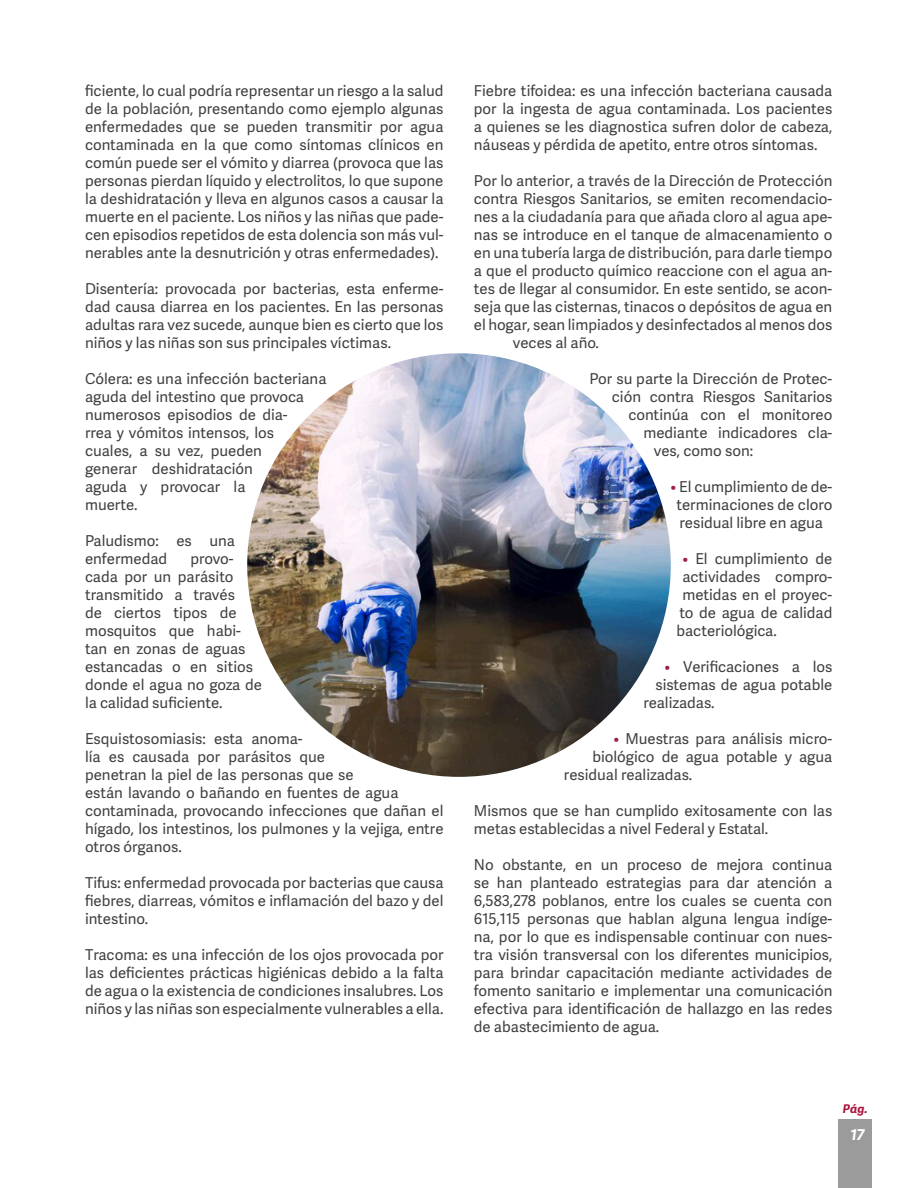
<style>
.page{position:relative;width:918px;height:1188px;background:#fff}
.page>*{position:absolute;margin:0;border:0;box-sizing:border-box;transform-origin:0 0}
.t1{font:15px/18px "Adelle Sans";color:#403f40;text-align:justify}
.t2{font:italic 700 15px "Adelle Sans";color:#fff}
.t3{font:italic 700 12px "Adelle Sans";color:#ab123d}
.s1{color:#9b2149}
</style>
<div class="page">
<div style="left:838px;top:1120px;width:34px;height:68px;background:#9c9b9b"></div>
<img style="left:243px;top:349px;width:432px;height:432px;border-radius:216px">
<p class="t1" style="left:85px;top:82px;width:360px">ficiente, lo cual podría representar un riesgo a la salud de la población, presentando como ejemplo algunas enfermedades que se pueden transmitir por agua contaminada en la que como síntomas clínicos en común puede ser el vómito y diarrea (provoca que las personas pierdan líquido y electrolitos, lo que supone la deshidratación y lleva en algunos casos a causar la muerte en el paciente. Los niños y las niñas que pade&shy;cen episodios repetidos de esta dolencia son más vul&shy;nerables ante la desnutrición y otras enfermedades).</p>
<p class="t1" style="left:85px;top:280px;width:360px">Disentería: provocada por bacterias, esta enferme&shy;dad causa diarrea en los pacientes. En las personas adultas rara vez sucede, aunque bien es cierto que los niños y las niñas son sus principales víctimas.</p>
<p class="t1" style="left:85px;top:370px;width:243px;text-align:left">Cólera: es una infección bacteriana aguda del intestino que provoca numerosos episodios de dia-<br>rrea y vómitos intensos, los<br>cuales, a su vez, pueden<br>generar deshidratación<br>aguda y provocar la<br>muerte.</p>
<p class="t1" style="left:85px;top:532px;width:152px">Paludismo: es una enfermedad</p>
<p class="t1" style="left:85px;top:550px;width:178px;text-align:left;text-indent:105px">provo&shy;cada por un parásito transmitido a través<br>de ciertos tipos de mosquitos que habi&shy;tan en zonas de aguas estancadas o en sitios donde el agua no goza de la calidad suficiente.</p>
<p class="t1" style="left:85px;top:730px;width:360px;text-align:left">Esquistosomiasis: esta anoma-<br>lía es causada por parásitos que<br>penetran la piel de las personas que se<br>están lavando o bañando en fuentes de agua contaminada, provocando infecciones que dañan el hígado, los intestinos, los pulmones y la vejiga, entre otros órganos.</p>
<p class="t1" style="left:85px;top:874px;width:360px">Tifus: enfermedad provocada por bacterias que causa fiebres, diarreas, vómitos e inflamación del bazo y del intestino.</p>
<p class="t1" style="left:85px;top:946px;width:360px">Tracoma: es una infección de los ojos provocada por las deficientes prácticas higiénicas debido a la falta de agua o la existencia de condiciones insalubres. Los niños y las niñas son especialmente vulnerables a ella.</p>
<p class="t1" style="left:474px;top:82px;width:360px">Fiebre tifoidea: es una infección bacteriana causada por la ingesta de agua contaminada. Los pacientes a quienes se les diagnostica sufren dolor de cabeza, náuseas y pérdida de apetito, entre otros síntomas.</p>
<p class="t1" style="left:474px;top:172px;width:360px">Por lo anterior, a través de la Dirección de Protección</p>
<p class="t1" style="left:474px;top:190px;width:360px">contra Riesgos Sanitarios, se emiten recomendacio-</p>
<p class="t1" style="left:474px;top:208px;width:360px">nes a la ciudadanía para que añada cloro al agua ape-</p>
<p class="t1" style="left:474px;top:226px;width:360px">nas se introduce en el tanque de almacenamiento o</p>
<p class="t1" style="left:474px;top:244px;width:360px">en una tubería larga de distribución, para darle tiempo</p>
<p class="t1" style="left:474px;top:262px;width:360px">a que el producto químico reaccione con el agua an-</p>
<p class="t1" style="left:474px;top:280px;width:360px">tes de llegar al consumidor. En este sentido, se acon-</p>
<p class="t1" style="left:474px;top:298px;width:360px">seja que las cisternas, tinacos o depósitos de agua en</p>
<p class="t1" style="left:474px;top:316px;width:360px">el hogar, sean limpiados y desinfectados al menos dos</p>
<p class="t1" style="left:513px;top:334px;width:88px">veces al año.</p>
<p class="t1" style="left:589px;top:370px;width:245px">Por su parte la Dirección de Protec-</p>
<p class="t1" style="left:612px;top:388px;width:222px">ción contra Riesgos Sanitarios</p>
<p class="t1" style="left:628px;top:406px;width:205px">continúa con el monitoreo</p>
<p class="t1" style="left:643px;top:424px;width:191px">mediante indicadores cla-</p>
<p class="t1" style="left:654px;top:442px;width:101px">ves, como son:</p>
<p class="t1" style="left:670px;top:478px;width:164px;text-align:center"><span class="s1">•</span> El cumplimiento de de&shy;terminaciones de cloro residual libre en agua</p>
<p class="t1" style="left:682px;top:550px;width:151px"><span class="s1">•</span> El cumplimiento de</p>
<p class="t1" style="left:682px;top:568px;width:152px">actividades compro-</p>
<p class="t1" style="left:682px;top:586px;width:152px">metidas en el proyec-</p>
<p class="t1" style="left:679px;top:604px;width:155px">to de agua de calidad</p>
<p class="t1" style="left:676px;top:622px;width:102px">bacteriológica.</p>
<p class="t1" style="left:664px;top:658px;width:170px"><span class="s1">•</span> Verificaciones a los</p>
<p class="t1" style="left:655px;top:676px;width:178px">sistemas de agua potable</p>
<p class="t1" style="left:643px;top:694px;width:73px">realizadas.</p>
<p class="t1" style="left:613px;top:730px;width:221px"><span class="s1">•</span> Muestras para análisis micro-</p>
<p class="t1" style="left:592px;top:748px;width:241px">biológico de agua potable y agua</p>
<p class="t1" style="left:564px;top:766px;width:130px">residual realizadas.</p>
<p class="t1" style="left:474px;top:802px;width:360px">Mismos que se han cumplido exitosamente con las metas establecidas a nivel Federal y Estatal.</p>
<p class="t1" style="left:474px;top:856px;width:360px">No obstante, en un proceso de mejora continua se han planteado estrategias para dar atención a 6,583,278 poblanos, entre los cuales se cuenta con 615,115 personas que hablan alguna lengua indíge&shy;na, por lo que es indispensable continuar con nues&shy;tra visión transversal con los diferentes municipios, para brindar capacitación mediante actividades de fomento sanitario e implementar una comunicación efectiva para identificación de hallazgo en las redes de abastecimiento de agua.</p>
<p class="t3" style="left:843px;top:1101px;width:27px">Pág.</p>
<p class="t2" style="left:851px;top:1124px;width:16px">17</p>
</div>
